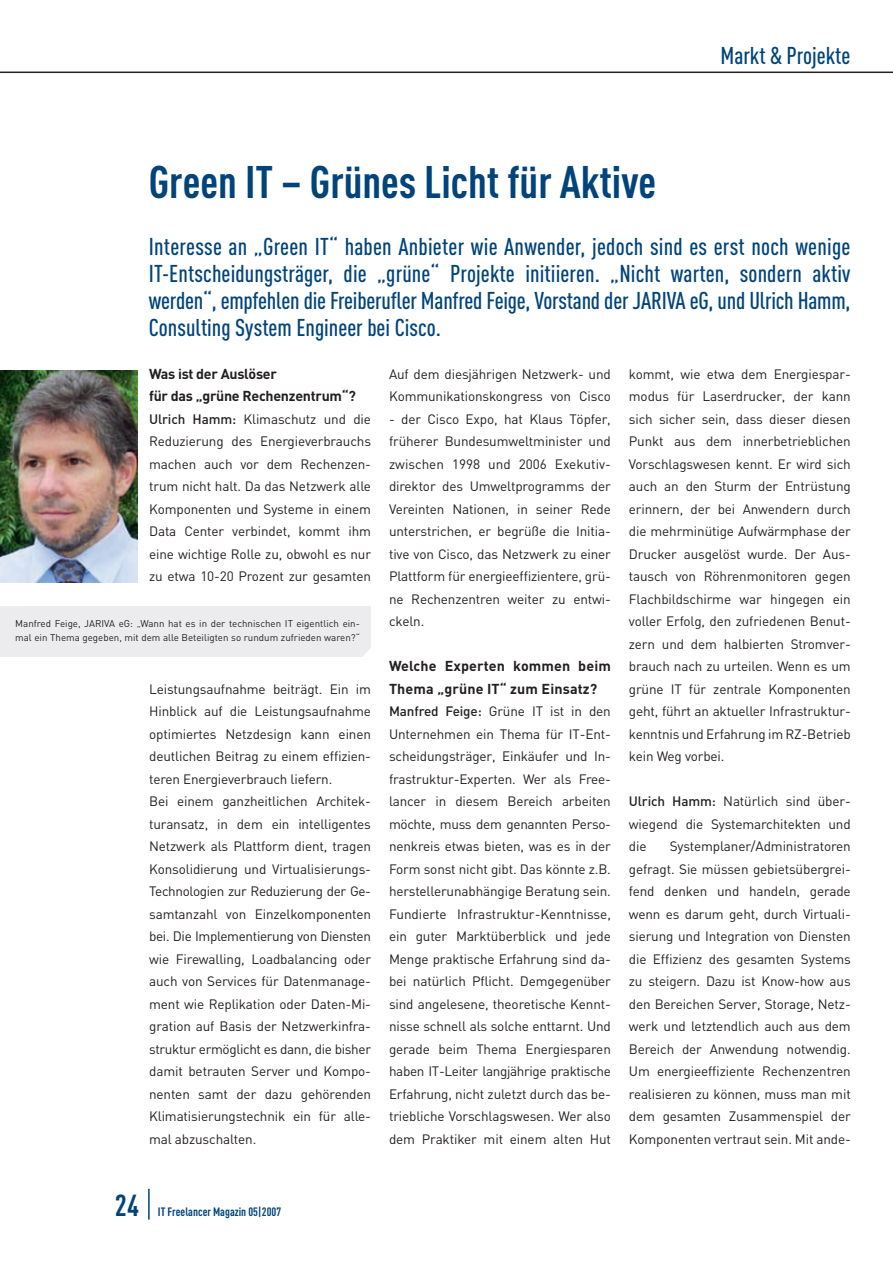
<style>
.page{position:relative;width:893px;height:1263px;background:#fff}
.page>*{position:absolute;margin:0;border:0;box-sizing:border-box;transform-origin:0 0}
.t1{font:700 45px "DIN Cond";color:#00447b}
.t2{font:700 30px "DIN Cond";color:#00447b}
.t3{font:500 24px/27px "DIN Cond";color:#00447b;text-align:justify}
.t4{font:700 14.25px/22.5px "DIN";letter-spacing:-.005em;color:#231f20}
.t5{font:13.5px/22.5px "DIN";letter-spacing:-.01em;color:#231f20;text-align:justify}
.t6{font:700 12px "DIN Cond";color:#00447b}
.t7{font:9.75px/13.5px "DIN";color:#231f20}
.s1{font-weight:500}
</style>
<div class="page">
<hr style="left:0;top:72px;width:893px;height:1px;background:#231f20">
<hr style="left:148px;top:1189px;width:2px;height:31px;background:#00447b">
<img style="left:0;top:370px;width:137px;height:212px">
<div style="left:0;top:606px;width:371px;height:51px;background:#ececee"></div>
<h3 class="t3" style="left:720px;top:42px;width:131px">Markt &amp; Projekte</h3>
<h1 class="t1" style="left:149px;top:155px;width:509px">Green IT – Grünes Licht für Aktive</h1>
<p class="t3" style="left:149px;top:233px;width:703px">Interesse an „Green IT“ haben Anbieter wie Anwender, jedoch sind es erst noch wenige IT-Entscheidungsträger, die „grüne“ Projekte initiieren. „Nicht warten, sondern aktiv werden“, empfehlen die Freiberufler Manfred Feige, Vorstand der JARIVA eG, und Ulrich Hamm, Consulting System Engineer bei Cisco.</p>
<p class="t4" style="left:149px;top:362px;width:208px">Was ist der Auslöser<br>für das „grüne Rechenzentrum“?</p>
<p class="t5" style="left:149px;top:407px;width:223px"><span class="s1">Ulrich Hamm:</span> Klimaschutz und die Reduzierung des Energieverbrauchs machen auch vor dem Rechenzen&shy;trum nicht halt. Da das Netzwerk alle Komponenten und Systeme in einem Data Center verbindet, kommt ihm eine wichtige Rolle zu, obwohl es nur zu etwa 10-20 Prozent zur gesamten</p>
<p class="t5" style="left:389px;top:362px;width:223px">Auf dem diesjährigen Netzwerk- und<br>Kommunikationskongress von Cisco</p>
<p class="t5" style="left:389px;top:407px;width:223px">- der Cisco Expo, hat Klaus Töpfer, früherer Bundesumweltminister und zwischen 1998 und 2006 Exekutiv&shy;direktor des Umweltprogramms der Vereinten Nationen, in seiner Rede unterstrichen, er begrüße die Initia&shy;tive von Cisco, das Netzwerk zu einer Plattform für energieeffizientere, grü&shy;ne Rechenzentren weiter zu entwi&shy;ckeln.</p>
<p class="t4" style="left:389px;top:654px;width:223px">Welche Experten kommen beim<br>Thema „grüne IT“ zum Einsatz?</p>
<p class="t5" style="left:389px;top:700px;width:223px"><span class="s1">Manfred Feige:</span> Grüne IT ist in den Unternehmen ein Thema für IT-Ent&shy;scheidungsträger, Einkäufer und In&shy;frastruktur-Experten. Wer als Free&shy;lancer in diesem Bereich arbeiten möchte, muss dem genannten Perso&shy;nenkreis etwas bieten, was es in der Form sonst nicht gibt. Das könnte z.B. herstellerunabhängige Beratung sein.<br>Fundierte Infrastruktur-Kenntnisse, ein guter Marktüberblick und jede Menge praktische Erfahrung sind da&shy;bei natürlich Pflicht. Demgegenüber sind angelesene, theoretische Kennt&shy;nisse schnell als solche enttarnt. Und gerade beim Thema Energiesparen haben IT-Leiter langjährige praktische Erfahrung, nicht zuletzt durch das be&shy;triebliche Vorschlagswesen. Wer also dem Praktiker mit einem alten Hut</p>
<p class="t5" style="left:629px;top:362px;width:223px">kommt, wie etwa dem Energiespar&shy;modus für Laserdrucker, der kann sich sicher sein, dass dieser diesen Punkt aus dem innerbetrieblichen Vorschlagswesen kennt. Er wird sich auch an den Sturm der Entrüstung erinnern, der bei Anwendern durch die mehrminütige Aufwärmphase der Drucker ausgelöst wurde. Der Aus&shy;tausch von Röhrenmonitoren gegen Flachbildschirme war hingegen ein voller Erfolg, den zufriedenen Benut&shy;zern und dem halbierten Stromver&shy;brauch nach zu urteilen. Wenn es um grüne IT für zentrale Komponenten geht, führt an aktueller Infrastruktur&shy;kenntnis und Erfahrung im RZ-Betrieb kein Weg vorbei.</p>
<p class="t5" style="left:629px;top:790px;width:223px"><span class="s1">Ulrich Hamm:</span> Natürlich sind über&shy;wiegend die Systemarchitekten und die</p>
<p class="t7" style="left:15px;top:617px;width:346px">Manfred Feige, JARIVA eG: „Wann hat es in der technischen IT eigentlich ein&shy;mal ein Thema gegeben, mit dem alle Beteiligten so rundum zufrieden waren?“</p>
<p class="t5" style="left:149px;top:677px;width:223px;text-align:left">Leistungsaufnahme beiträgt. Ein im Hinblick auf die Leistungsaufnahme optimiertes Netzdesign kann einen deutlichen Beitrag zu einem effizien&shy;teren Energieverbrauch liefern.<br>Bei einem ganzheitlichen Architek&shy;turansatz, in dem ein intelligentes Netzwerk als Plattform dient, tragen Konsolidierung und Virtualisierungs-Technologien zur Reduzierung der Ge&shy;samtanzahl von Einzelkomponenten bei. Die Implementierung von Diensten wie Firewalling, Loadbalancing oder auch von Services für Datenmanage&shy;ment wie Replikation oder Daten-Mi&shy;gration auf Basis der Netzwerkinfra&shy;struktur ermöglicht es dann, die bisher damit betrauten Server und Kompo&shy;nenten samt der dazu gehörenden Klimatisierungstechnik ein für alle&shy;mal abzuschalten.</p>
<p class="t5" style="left:629px;top:835px;width:223px;text-indent:41px">Systemplaner/Administratoren gefragt. Sie müssen gebietsübergrei&shy;fend denken und handeln, gerade wenn es darum geht, durch Virtuali&shy;sierung und Integration von Diensten die Effizienz des gesamten Systems zu steigern. Dazu ist Know-how aus den Bereichen Server, Storage, Netz&shy;werk und letztendlich auch aus dem Bereich der Anwendung notwendig.<br>Um energieeffiziente Rechenzentren realisieren zu können, muss man mit dem gesamten Zusammenspiel der Komponenten vertraut sein. Mit ande-</p>
<h2 class="t2" style="left:115px;top:1187px;width:26px">24</h2>
<p class="t6" style="left:158px;top:1204px;width:125px">IT Freelancer Magazin 05|2007</p>
</div>
